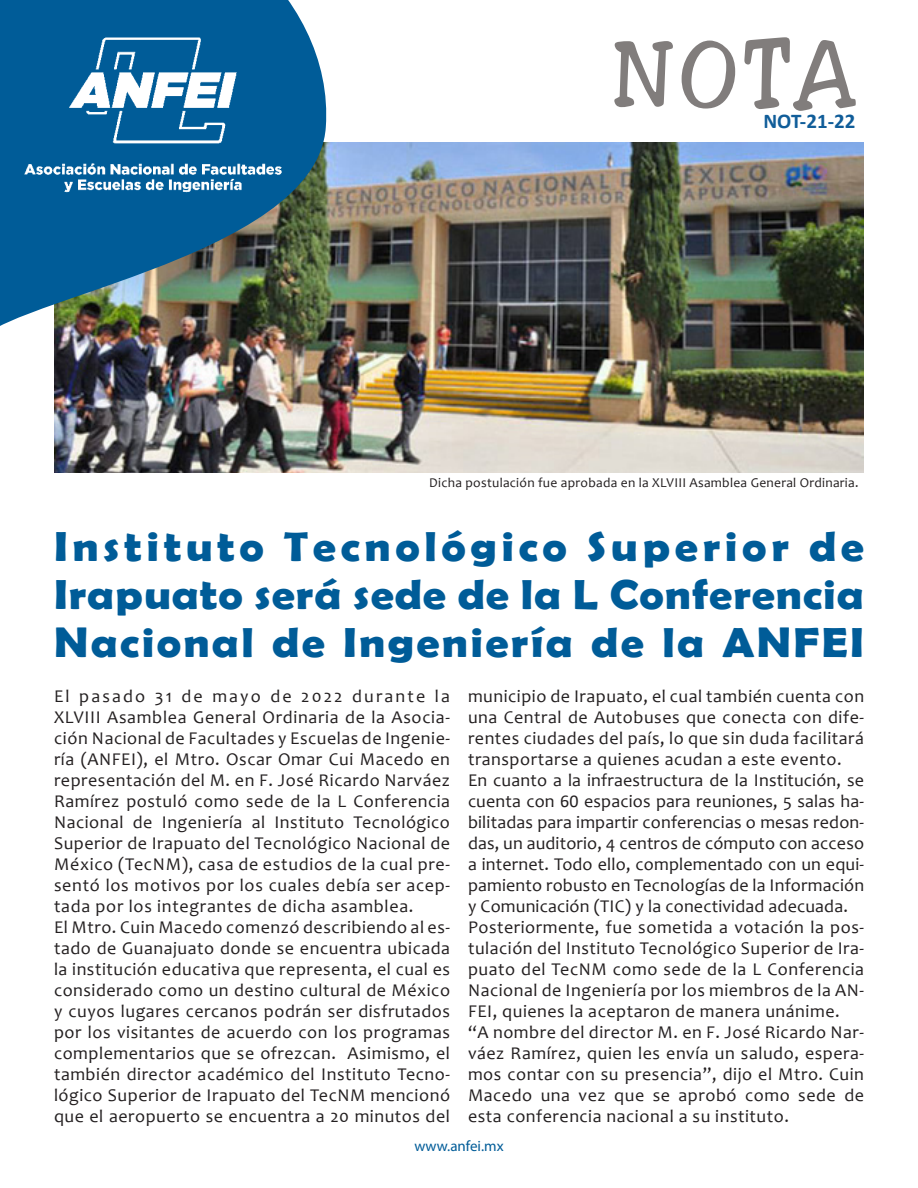
<style>
.page{position:relative;width:918px;height:1188px;background:#fff}
.page>*{position:absolute;margin:0;border:0;box-sizing:border-box;transform-origin:0 0}
.t1{font:102px "Apache URWT";color:#817d7c;scale:1.1 1}
.t2{font:700 42px/48px "Berlin Sans FB Demi";letter-spacing:.05em;color:#005c98;text-align:justify;scale:1.1 1}
.t3{font:700 21px "Calibri";color:#105d99}
.t4{font:18px/21px "Candara";letter-spacing:.03em;color:#231f20;text-align:justify}
.t5{font:15px "Myriad Pro";color:#005c98}
.t6{font:13.5px "Candara";letter-spacing:.02em;color:#231f20}
.s1{font-family:"Calibri"}
</style>
<div class="page">
<img style="left:54px;top:142px;width:810px;height:330px">
<img style="left:0;top:0;width:335px;height:348px">
<img style="left:20px;top:32px;width:266px;height:166px">
<p class="t1" style="left:612px;top:16px;width:223px">NOTA</p>
<p class="t3" style="left:763px;top:106px;width:93px">NOT-21-22</p>
<p class="t6" style="left:429px;top:474px;width:431px">Dicha postulación fue aprobada en la XLVIII Asamblea General Ordinaria.</p>
<p class="t2" style="left:54px;top:522px;width:738px">Instituto Tecnológico Superior de Irapuato será sede de la L Conferencia Nacional de Ingeniería de la ANFEI</p>
<p class="t4" style="left:54px;top:685px;width:398px">El pasado 31 de mayo de 2022 durante la XLVIII Asamblea General Ordinaria de la Asocia&shy;ción Nacional de Facultades y Escuelas de Ingenie&shy;ría (ANFEI), el Mtro. Oscar Omar Cui Macedo en representación del M. en F. José Ricardo Narváez Ramírez postuló como sede de la L Conferencia Nacional de Ingeniería al Instituto Tecnológico Superior de Irapuato del Tecnológico Nacional de México (TecNM), casa de estudios de la cual pre&shy;sentó los motivos por los cuales debía ser acep&shy;tada por los integrantes de dicha asamblea.</p>
<p class="t4" style="left:54px;top:916px;width:398px">El Mtro. Cuin Macedo comenzó describiendo al es&shy;tado de Guanajuato donde se encuentra ubicada la institución educativa que representa, el cual es considerado como un destino cultural de México y cuyos lugares cercanos podrán ser disfrutados por los visitantes de acuerdo con los programas complementarios que se ofrezcan. Asimismo, el también director académico del Instituto Tecno&shy;lógico Superior de Irapuato del TecNM mencionó que el aeropuerto se encuentra a 20 minutos del</p>
<p class="t4" style="left:468px;top:685px;width:398px">municipio de Irapuato, el cual también cuenta con una Central de Autobuses que conecta con dife&shy;rentes ciudades del país, lo que sin duda facilitará transportarse a quienes acudan a este evento.</p>
<p class="t4" style="left:468px;top:769px;width:398px">En cuanto a la infraestructura de la Institución, se cuenta con <span class="s1">60</span> espacios para reuniones, 5 salas ha&shy;bilitadas para impartir conferencias o mesas redon&shy;das, un auditorio, 4 centros de cómputo con acceso a internet. Todo ello, complementado con un equi&shy;pamiento robusto en Tecnologías de la Información y Comunicación (TIC) y la conectividad adecuada.</p>
<p class="t4" style="left:468px;top:916px;width:398px">Posteriormente, fue sometida a votación la pos&shy;tulación del Instituto Tecnológico Superior de Ira&shy;puato del TecNM como sede de la L Conferencia Nacional de Ingeniería por los miembros de la AN-FEI, quienes la aceptaron de manera unánime.</p>
<p class="t4" style="left:468px;top:1021px;width:398px">“A nombre del director M. en F. José Ricardo Nar&shy;váez Ramírez, quien les envía un saludo, espera&shy;mos contar con su presencia”, dijo el Mtro. Cuin Macedo una vez que se aprobó como sede de esta conferencia nacional a su instituto.</p>
<p class="t5" style="left:414px;top:1137px;width:91px">www.anfei.mx</p>
</div>
